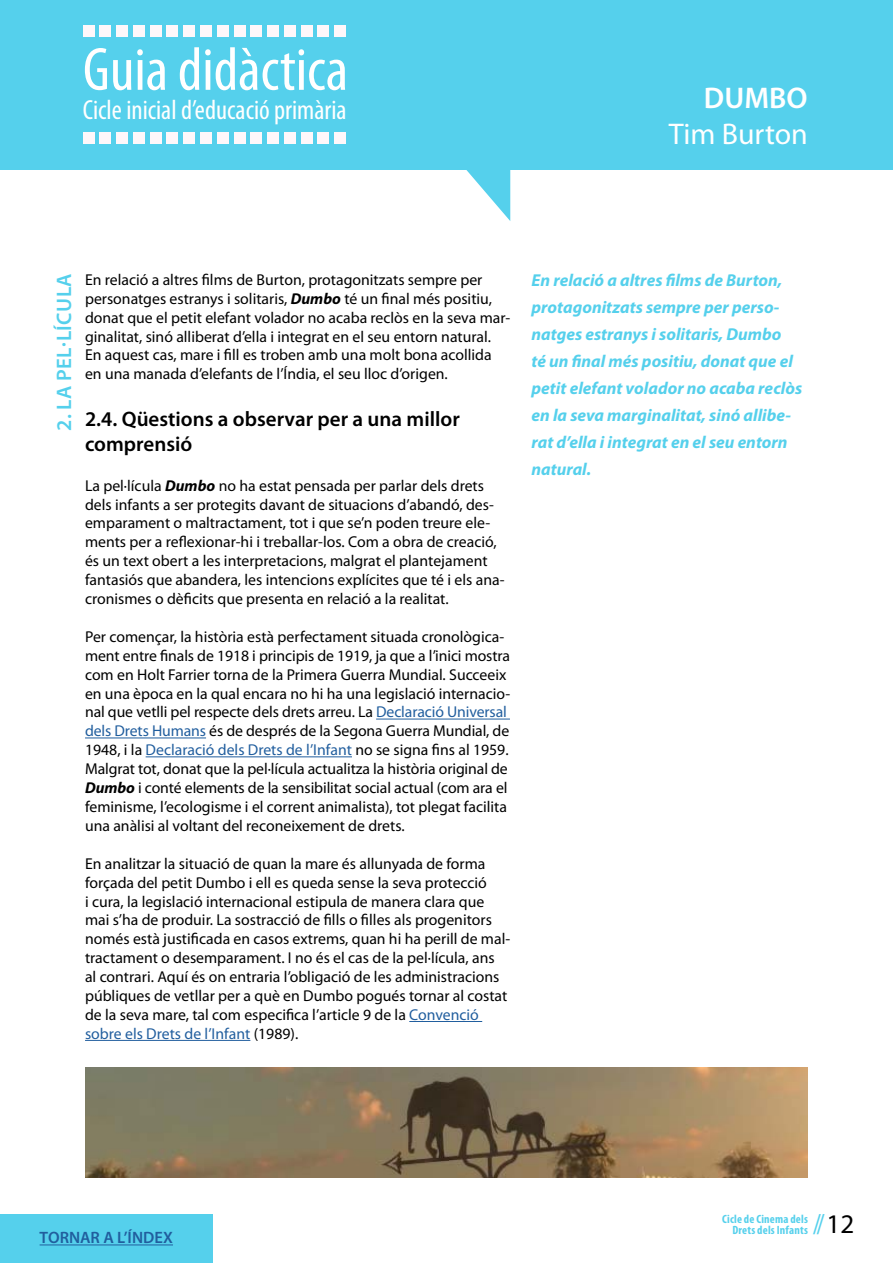
<style>
.page{position:relative;width:893px;height:1263px;background:#fff}
.page>*{position:absolute;margin:0;border:0;box-sizing:border-box;transform-origin:0 0}
.t1{font:condensed 61.5px "Myriad Pro";color:#fff}
.t2{font:30px "Myriad Pro";color:#fff}
.t3{font:600 30px "Myriad Pro";color:#fff}
.t4{font:28.5px "Minion Pro";color:#55d0ec}
.t5{font:condensed 27.75px "Myriad Pro";color:#fff}
.t6{font:600 21px/25.2px "Myriad Pro";color:#000}
.t7{font:600 21px "Myriad Pro";color:#55d0ec}
.t8{font:italic 700 17.25px/27px "Myriad Pro";color:#55d0ec}
.t9{font:600 16.5px "Myriad Pro";color:#215e9e}
.t10{font:15.75px/18.9px "Myriad Pro";color:#000}
.t11{font:700 condensed 12px/10.5px "Myriad Pro";letter-spacing:.015em;color:#55d0ec;text-align:right}
.s1{font-weight:700;font-style:italic}
.s2{color:#215e9e}
.s3{font-family:"Myriad Pro";font-size:27px;color:#000}
</style>
<div class="page">
<div style="left:0;top:0;width:893px;height:169px;background:#55d0ec"></div>
<svg style="left:459px;top:169px;width:51px;height:52px"></svg>
<div style="left:83px;top:26px;width:11px;height:11px;background:#fef7fa"></div>
<div style="left:100px;top:26px;width:11px;height:11px;background:#fef7fa"></div>
<div style="left:116px;top:26px;width:12px;height:11px;background:#fef7fa"></div>
<div style="left:133px;top:26px;width:12px;height:11px;background:#fef7fa"></div>
<div style="left:150px;top:26px;width:11px;height:11px;background:#fef7fa"></div>
<div style="left:167px;top:26px;width:11px;height:11px;background:#fef7fa"></div>
<div style="left:183px;top:26px;width:12px;height:11px;background:#fef7fa"></div>
<div style="left:200px;top:26px;width:12px;height:11px;background:#fef7fa"></div>
<div style="left:217px;top:26px;width:11px;height:11px;background:#fef7fa"></div>
<div style="left:234px;top:26px;width:11px;height:11px;background:#fef7fa"></div>
<div style="left:251px;top:26px;width:11px;height:11px;background:#fef7fa"></div>
<div style="left:267px;top:26px;width:12px;height:11px;background:#fef7fa"></div>
<div style="left:284px;top:26px;width:12px;height:11px;background:#fef7fa"></div>
<div style="left:301px;top:26px;width:11px;height:11px;background:#fef7fa"></div>
<div style="left:318px;top:26px;width:11px;height:11px;background:#fef7fa"></div>
<div style="left:334px;top:26px;width:12px;height:11px;background:#fef7fa"></div>
<div style="left:83px;top:132px;width:11px;height:12px;background:#fef7fa"></div>
<div style="left:100px;top:132px;width:11px;height:12px;background:#fef7fa"></div>
<div style="left:116px;top:132px;width:12px;height:12px;background:#fef7fa"></div>
<div style="left:133px;top:132px;width:12px;height:12px;background:#fef7fa"></div>
<div style="left:150px;top:132px;width:11px;height:12px;background:#fef7fa"></div>
<div style="left:167px;top:132px;width:11px;height:12px;background:#fef7fa"></div>
<div style="left:183px;top:132px;width:12px;height:12px;background:#fef7fa"></div>
<div style="left:200px;top:132px;width:12px;height:12px;background:#fef7fa"></div>
<div style="left:217px;top:132px;width:11px;height:12px;background:#fef7fa"></div>
<div style="left:234px;top:132px;width:11px;height:12px;background:#fef7fa"></div>
<div style="left:251px;top:132px;width:11px;height:12px;background:#fef7fa"></div>
<div style="left:267px;top:132px;width:12px;height:12px;background:#fef7fa"></div>
<div style="left:284px;top:132px;width:12px;height:12px;background:#fef7fa"></div>
<div style="left:301px;top:132px;width:11px;height:12px;background:#fef7fa"></div>
<div style="left:318px;top:132px;width:11px;height:12px;background:#fef7fa"></div>
<div style="left:334px;top:132px;width:12px;height:12px;background:#fef7fa"></div>
<div style="left:0;top:1214px;width:213px;height:49px;background:#55d0ec"></div>
<hr style="left:40px;top:1244px;width:133px;height:1px;background:#215e9e">
<hr style="left:376px;top:719px;width:134px;height:1px;background:#215e9e">
<hr style="left:85px;top:737px;width:121px;height:1px;background:#215e9e">
<hr style="left:146px;top:756px;width:206px;height:1px;background:#215e9e">
<hr style="left:409px;top:1021px;width:73px;height:1px;background:#215e9e">
<hr style="left:85px;top:1040px;width:165px;height:1px;background:#215e9e">
<img style="left:85px;top:1068px;width:723px;height:110px">
<h1 class="t1" style="left:83px;top:32px;width:267px">Guia didàctica</h1>
<h3 class="t5" style="left:83px;top:93px;width:265px">Cicle inicial d’educació primària</h3>
<h2 class="t3" style="left:704px;top:78px;width:105px">DUMBO</h2>
<h2 class="t2" style="left:669px;top:115px;width:141px">Tim Burton</h2>
<p class="t10" style="left:85px;top:270px;width:427px">En relació a altres films de Burton, protagonitzats sempre per personatges estranys i solitaris, <span class="s1">Dumbo</span> té un final més positiu, donat que el petit elefant volador no acaba reclòs en la seva mar&shy;ginalitat, sinó alliberat d’ella i integrat en el seu entorn natural.<br>En aquest cas, mare i fill es troben amb una molt bona acollida en una manada d’elefants de l’Índia, el seu lloc d’origen.</p>
<h3 class="t6" style="left:85px;top:405px;width:376px">2.4. Qüestions a observar per a una millor comprensió</h3>
<p class="t10" style="left:85px;top:476px;width:421px">La pel·lícula <span class="s1">Dumbo</span> no ha estat pensada per parlar dels drets dels infants a ser protegits davant de situacions d’abandó, des&shy;emparament o maltractament, tot i que se’n poden treure ele&shy;ments per a reflexionar-hi i treballar-los. Com a obra de creació, és un text obert a les interpretacions, malgrat el plantejament fantasiós que abandera, les intencions explícites que té i els ana&shy;cronismes o dèficits que presenta en relació a la realitat.</p>
<p class="t10" style="left:85px;top:627px;width:427px">Per començar, la història està perfectament situada cronològica&shy;ment entre finals de 1918 i principis de 1919, ja que a l’inici mostra com en Holt Farrier torna de la Primera Guerra Mundial. Succeeix en una època en la qual encara no hi ha una legislació internacio&shy;nal que vetlli pel respecte dels drets arreu. La <span class="s2">Declaració Universal dels Drets Humans</span> és de després de la Segona Guerra Mundial, de 1948, i la <span class="s2">Declaració dels Drets de l’Infant</span> no se signa fins al 1959.<br>Malgrat tot, donat que la pel·lícula actualitza la història original de <span class="s1">Dumbo</span> i conté elements de la sensibilitat social actual (com ara el feminisme, l’ecologisme i el corrent animalista), tot plegat facilita una anàlisi al voltant del reconeixement de drets.</p>
<p class="t10" style="left:85px;top:854px;width:427px">En analitzar la situació de quan la mare és allunyada de forma forçada del petit Dumbo i ell es queda sense la seva protecció<br>i cura, la legislació internacional estipula de manera clara que mai s’ha de produir. La sostracció de fills o filles als progenitors només està justificada en casos extrems, quan hi ha perill de mal&shy;tractament o desemparament. I no és el cas de la pel·lícula, ans<br>al contrari. Aquí és on entraria l’obligació de les administracions públiques de vetllar per a què en Dumbo pogués tornar al costat de la seva mare, tal com especifica l’article 9 de la <span class="s2">Convenció sobre els Drets de l’Infant</span> (1989).</p>
<h3 class="t7" style="left:51px;top:431px;width:157px;rotate:-90deg">2. la pel·lícula</h3>
<p class="t8" style="left:531px;top:266px;width:272px">En relació a altres films de Burton, protagonitzats sempre per perso&shy;natges estranys i solitaris, Dumbo<br>té un final més positiu, donat que el petit elefant volador no acaba reclòs en la seva marginalitat, sinó allibe&shy;rat d’ella i integrat en el seu entorn natural.</p>
<p class="t9" style="left:40px;top:1227px;width:135px">TORNAR A L’ÍNDEX</p>
<h3 class="t4" style="left:812px;top:1204px;width:43px">//<span class="s3">12</span></h3>
<p class="t11" style="left:722px;top:1213px;width:87px">Cicle de Cinema dels<br>Drets dels Infants</p>
</div>
